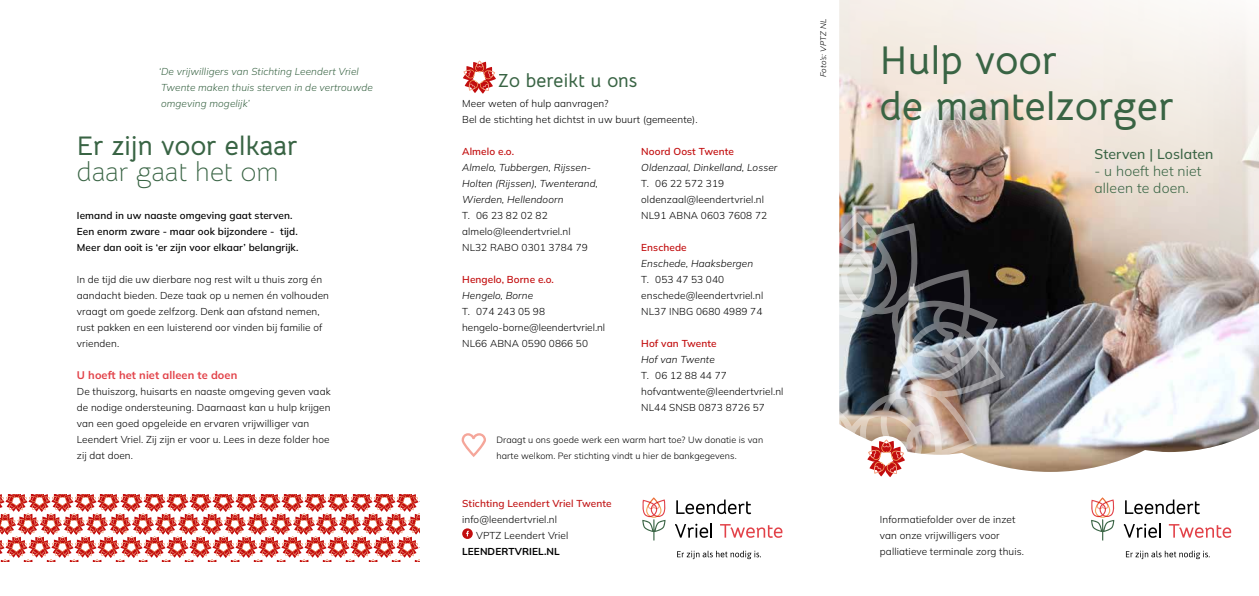
<style>
.page{position:relative;width:1259px;height:596px;background:#fff}
.page>*{position:absolute;margin:0;border:0;box-sizing:border-box;transform-origin:0 0}
.t1{font:700 40px/46px "Bellota Text";letter-spacing:.01em;color:#396444}
.t2{font:700 27px "Bellota Text";letter-spacing:.01em;color:#396444}
.t3{font:300 27px "Bellota Text";letter-spacing:.01em;color:#396444}
.t4{font:700 19px "Bellota Text";letter-spacing:.01em;color:#396444}
.t5{font:300 14px/17px "Mulish";letter-spacing:.01em;color:#396444}
.t6{font:500 14px "Mulish";letter-spacing:.01em;color:#396444}
.t7{font:700 11px "Mulish";letter-spacing:.01em;color:#e24249}
.t8{font:300 10px/16px "Mulish";letter-spacing:.01em;color:#000}
.t9{font:italic 300 10px/16px "Mulish";letter-spacing:.01em;color:#000}
.t10{font:600 10px/16px "Mulish";letter-spacing:.01em;color:#000}
.t11{font:italic 300 10px/16px "Mulish";letter-spacing:.01em;color:#396444}
.t12{font:600 10px "Mulish";letter-spacing:.01em;color:#c20d0e}
.t13{font:600 10px "Mulish";letter-spacing:.01em;color:#c21718}
.t14{font:700 10px "Mulish";letter-spacing:.01em;color:#000}
.t15{font:300 9px/16px "Mulish";letter-spacing:.01em;color:#000}
.t16{font:italic 300 8px "Mulish";color:#000}
</style>
<div class="page">
<img style="left:839px;top:0;width:420px;height:471px">
<div style="left:462px;top:528px;width:11px;height:10px;background:#c20d0e;border-radius:50%"></div>
<svg style="left:466px;top:530px;width:3px;height:6px"></svg>
<svg style="left:677px;top:550px;width:84px;height:8px"></svg>
<svg style="left:676px;top:499px;width:75px;height:15px"></svg>
<svg style="left:675px;top:523px;width:37px;height:14px"></svg>
<svg style="left:720px;top:524px;width:62px;height:13px"></svg>
<svg style="left:642px;top:497px;width:24px;height:43px"></svg>
<svg style="left:1126px;top:550px;width:83px;height:8px"></svg>
<svg style="left:1125px;top:499px;width:75px;height:15px"></svg>
<svg style="left:1123px;top:523px;width:38px;height:14px"></svg>
<svg style="left:1168px;top:524px;width:63px;height:13px"></svg>
<svg style="left:1091px;top:497px;width:24px;height:43px"></svg>
<img style="left:839px;top:212px;width:166px;height:265px">
<svg style="left:463px;top:60px;width:33px;height:34px"></svg>
<svg style="left:0;top:494px;width:420px;height:67px"></svg>
<svg style="left:461px;top:433px;width:25px;height:24px"></svg>
<p class="t11" style="left:159px;top:63px;width:215px">‘De vrijwilligers van Stichting Leendert Vriel<br>Twente maken thuis sterven in de vertrouwde omgeving mogelijk’</p>
<h2 class="t2" style="left:77px;top:124px;width:222px">Er zijn voor elkaar</h2>
<h2 class="t3" style="left:77px;top:151px;width:203px">daar gaat het om</h2>
<p class="t10" style="left:77px;top:207px;width:223px">Iemand in uw naaste omgeving gaat sterven.<br>Een enorm zware - maar ook bijzondere - tijd.<br>Meer dan ooit is ‘er zijn voor elkaar’ belangrijk.</p>
<p class="t8" style="left:77px;top:271px;width:254px">In de tijd die uw dierbare nog rest wilt u thuis zorg én aandacht bieden. Deze taak op u nemen én volhouden vraagt om goede zelfzorg. Denk aan afstand nemen, rust pakken en een luisterend oor vinden bij familie of vrienden.</p>
<p class="t7" style="left:77px;top:367px;width:162px">U hoeft het niet alleen te doen</p>
<p class="t8" style="left:77px;top:383px;width:255px">De thuiszorg, huisarts en naaste omgeving geven vaak de nodige ondersteuning. Daarnaast kan u hulp krijgen van een goed opgeleide en ervaren vrijwilliger van Leendert Vriel. Zij zijn er voor u. Lees in deze folder hoe zij dat doen.</p>
<h3 class="t4" style="left:498px;top:64px;width:141px">Zo bereikt u ons</h3>
<p class="t8" style="left:462px;top:95px;width:237px">Meer weten of hulp aanvragen?<br>Bel de stichting het dichtst in uw buurt (gemeente).</p>
<p class="t12" style="left:462px;top:144px;width:53px">Almelo e.o.</p>
<p class="t9" style="left:462px;top:159px;width:137px">Almelo, Tubbergen, Rijssen-<br>Holten (Rijssen), Twenterand,<br>Wierden, Hellendoorn</p>
<p class="t8" style="left:462px;top:207px;width:127px">T. 06 23 82 02 82 almelo@leendertvriel.nl<br>NL32 RABO 0301 3784 79</p>
<p class="t12" style="left:462px;top:272px;width:93px">Hengelo, Borne e.o.</p>
<p class="t9" style="left:462px;top:287px;width:73px">Hengelo, Borne</p>
<p class="t8" style="left:462px;top:303px;width:145px">T. 074 243 05 98 hengelo-borne@leendertvriel.nl<br>NL66 ABNA 0590 0866 50</p>
<p class="t12" style="left:641px;top:144px;width:94px">Noord Oost Twente</p>
<p class="t9" style="left:641px;top:159px;width:138px">Oldenzaal, Dinkelland, Losser</p>
<p class="t8" style="left:641px;top:175px;width:127px">T. 06 22 572 319 oldenzaal@leendertvriel.nl<br>NL91 ABNA 0603 7608 72</p>
<p class="t12" style="left:641px;top:240px;width:47px">Enschede</p>
<p class="t9" style="left:641px;top:255px;width:113px">Enschede, Haaksbergen</p>
<p class="t8" style="left:641px;top:271px;width:124px">T. 053 47 53 040 enschede@leendertvriel.nl<br>NL37 INBG 0680 4989 74</p>
<p class="t12" style="left:641px;top:336px;width:77px">Hof van Twente</p>
<p class="t9" style="left:641px;top:351px;width:75px">Hof van Twente</p>
<p class="t8" style="left:641px;top:367px;width:144px">T. 06 12 88 44 77 hofvantwente@leendertvriel.nl<br>NL44 SNSB 0873 8726 57</p>
<p class="t15" style="left:496px;top:431px;width:268px">Draagt u ons goede werk een warm hart toe? Uw donatie is van harte welkom. Per stichting vindt u hier de bankgegevens.</p>
<p class="t13" style="left:462px;top:496px;width:151px">Stichting Leendert Vriel Twente</p>
<p class="t8" style="left:476px;top:511px;width:94px;text-indent:-14px">info@leendertvriel.nl<br>VPTZ Leendert Vriel</p>
<p class="t14" style="left:462px;top:544px;width:99px">LEENDERTVRIEL.NL</p>
<p class="t16" style="left:818px;top:77px;width:60px;rotate:-90deg">Foto’s: VPTZ NL</p>
<h1 class="t1" style="left:880px;top:33px;width:295px">Hulp voor<br>de mantelzorger</h1>
<h3 class="t6" style="left:1094px;top:144px;width:120px">Sterven | Loslaten</h3>
<h3 class="t5" style="left:1094px;top:162px;width:109px">- u hoeft het niet alleen te doen.</h3>
<p class="t8" style="left:880px;top:511px;width:145px">Informatiefolder over de inzet van onze vrijwilligers voor palliatieve terminale zorg thuis.</p>
</div>
